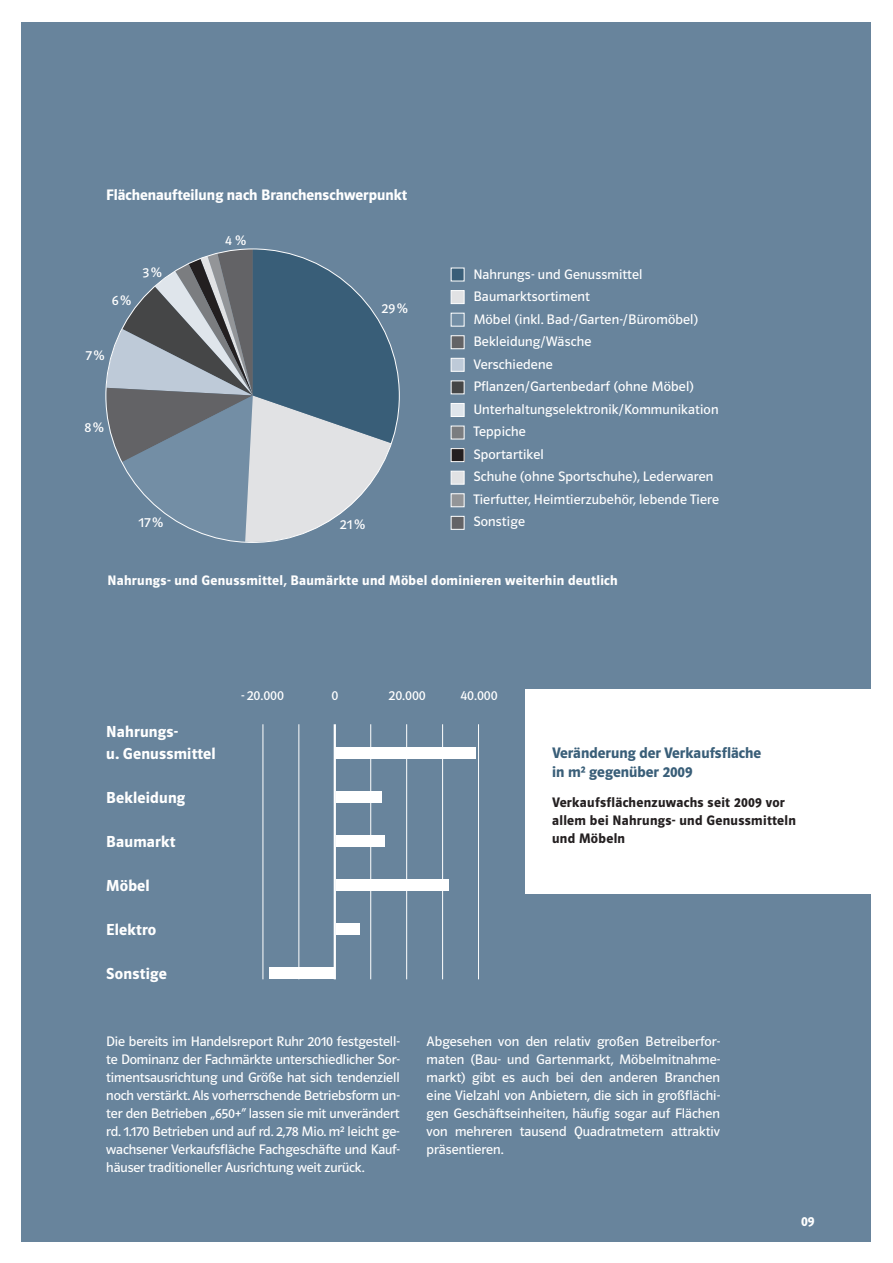
<style>
.page{position:relative;width:893px;height:1263px;background:#fff}
.page>*{position:absolute;margin:0;border:0;box-sizing:border-box;transform-origin:0 0}
.t1{font:16.5px/22px "Polo 11 K Hfett";letter-spacing:.01em;color:#fff}
.t2{font:15.75px/18.9px "Polo 11 K Hfett";color:#395e78}
.t3{font:15.75px "Polo 11 K Hfett";color:#fff}
.t4{font:14.25px/18px "Polo 11 K Buch";letter-spacing:.01em;color:#fff;text-align:justify}
.t5{font:14.25px/18px "Polo 11 K Hfett";letter-spacing:.02em;color:#231f20}
.t6{font:14.25px "Polo 11 K Hfett";letter-spacing:.02em;color:#fff}
</style>
<div class="page">
<div style="left:21px;top:22px;width:850px;height:1220px;background:#68849c"></div>
<div style="left:525px;top:689px;width:368px;height:204px;background:#fff"></div>
<svg style="left:105px;top:249px;width:294px;height:294px"></svg>
<div style="left:451px;top:268px;width:13px;height:13px;background:#395e78"></div>
<div style="left:451px;top:290px;width:13px;height:14px;background:#e1e2e4;border:1px solid #fff"></div>
<div style="left:451px;top:313px;width:13px;height:14px;background:#738ea5;border:1px solid #fff"></div>
<div style="left:451px;top:335px;width:13px;height:14px;background:#636366;border:1px solid #fff"></div>
<div style="left:451px;top:358px;width:13px;height:14px;background:#becad8;border:1px solid #fff"></div>
<div style="left:451px;top:380px;width:13px;height:14px;background:#454647"></div>
<div style="left:451px;top:403px;width:13px;height:14px;background:#dfe5eb;border:1px solid #fff"></div>
<div style="left:451px;top:426px;width:13px;height:13px;background:#7b7d80;border:1px solid #fff"></div>
<div style="left:451px;top:449px;width:13px;height:13px;background:#231f20"></div>
<div style="left:451px;top:448px;width:13px;height:14px;border:1px solid #fff"></div>
<div style="left:451px;top:471px;width:13px;height:14px;background:#e1e2e4;border:1px solid #fff"></div>
<div style="left:451px;top:493px;width:13px;height:14px;background:#939598;border:1px solid #fff"></div>
<div style="left:451px;top:516px;width:13px;height:14px;background:#636366;border:1px solid #fff"></div>
<div style="left:335px;top:747px;width:140px;height:12px;background:#fff"></div>
<hr style="left:263px;top:724px;width:1px;height:255px;background:#fff">
<hr style="left:298px;top:724px;width:1px;height:255px;background:#fff">
<hr style="left:334px;top:724px;width:2px;height:255px;background:#fff">
<hr style="left:370px;top:724px;width:1px;height:255px;background:#fff">
<hr style="left:406px;top:724px;width:1px;height:255px;background:#fff">
<hr style="left:442px;top:724px;width:1px;height:255px;background:#fff">
<hr style="left:478px;top:724px;width:1px;height:255px;background:#fff">
<div style="left:336px;top:791px;width:46px;height:12px;background:#fff"></div>
<div style="left:336px;top:835px;width:48px;height:12px;background:#fff"></div>
<div style="left:336px;top:879px;width:112px;height:12px;background:#fff"></div>
<div style="left:336px;top:923px;width:23px;height:12px;background:#fff"></div>
<div style="left:270px;top:967px;width:64px;height:12px;background:#fff"></div>
<p class="t3" style="left:106px;top:186px;width:303px">Flächenaufteilung nach Branchenschwerpunkt</p>
<p class="t4" style="left:112px;top:292px;width:21px">6%</p>
<p class="t4" style="left:142px;top:263px;width:21px">3%</p>
<p class="t4" style="left:86px;top:347px;width:20px">7%</p>
<p class="t4" style="left:84px;top:418px;width:21px">8%</p>
<p class="t4" style="left:225px;top:231px;width:22px">4 %</p>
<p class="t4" style="left:382px;top:300px;width:28px">29%</p>
<p class="t4" style="left:138px;top:513px;width:26px">17%</p>
<p class="t4" style="left:340px;top:515px;width:27px">21%</p>
<p class="t4" style="left:473px;top:263px;width:247px;line-height:22.5px;text-align:left">Nahrungs- und Genussmittel<br>Baumarktsortiment<br>Möbel (inkl. Bad-/Garten-/Büromöbel)<br>Bekleidung/Wäsche<br>Verschiedene<br>Pflanzen/Gartenbedarf (ohne Möbel)<br>Unterhaltungselektronik/Kommunikation<br>Teppiche<br>Sportartikel<br>Schuhe (ohne Sportschuhe), Lederwaren<br>Tierfutter, Heimtierzubehör, lebende Tiere<br>Sonstige</p>
<p class="t6" style="left:108px;top:573px;width:512px">Nahrungs- und Genussmittel, Baumärkte und Möbel dominieren weiterhin deutlich</p>
<p class="t1" style="left:106px;top:721px;width:111px">Nahrungs-<br>u. Genussmittel</p>
<p class="t1" style="left:106px;top:787px;width:81px">Bekleidung</p>
<p class="t1" style="left:106px;top:831px;width:71px">Baumarkt</p>
<p class="t1" style="left:106px;top:875px;width:45px">Möbel</p>
<p class="t1" style="left:106px;top:919px;width:52px">Elektro</p>
<p class="t1" style="left:106px;top:963px;width:62px">Sonstige</p>
<p class="t4" style="left:241px;top:686px;width:44px">- 20.000</p>
<p class="t4" style="left:331px;top:686px;width:8px">0</p>
<p class="t4" style="left:388px;top:686px;width:39px">20.000</p>
<p class="t4" style="left:460px;top:686px;width:39px">40.000</p>
<p class="t2" style="left:552px;top:743px;width:211px">Veränderung der Verkaufsfläche in m² gegenüber 2009</p>
<p class="t5" style="left:552px;top:794px;width:245px">Verkaufsflächenzuwachs seit 2009 vor allem bei Nahrungs- und Genussmitteln und Möbeln</p>
<p class="t4" style="left:106px;top:1032px;width:295px">Die bereits im Handelsreport Ruhr 2010 festgestell&shy;te Dominanz der Fachmärkte unterschiedlicher Sor&shy;timentsausrichtung und Größe hat sich tendenziell noch verstärkt. Als vorherrschende Betriebsform un&shy;ter den Betrieben „650+“ lassen sie mit unverändert rd. 1.170 Betrieben und auf rd. 2,78 Mio. m² leicht ge&shy;wachsener Verkaufsfläche Fachgeschäfte und Kauf&shy;häuser traditioneller Ausrichtung weit zurück.</p>
<p class="t4" style="left:427px;top:1032px;width:295px">Abgesehen von den relativ großen Betreiberfor&shy;maten (Bau- und Gartenmarkt, Möbelmitnahme&shy;markt) gibt es auch bei den anderen Branchen eine Vielzahl von Anbietern, die sich in großflächi&shy;gen Geschäftseinheiten, häufig sogar auf Flächen von mehreren tausend Quadratmetern attraktiv präsentieren.</p>
<p class="t6" style="left:801px;top:1213px;width:15px">09</p>
</div>
